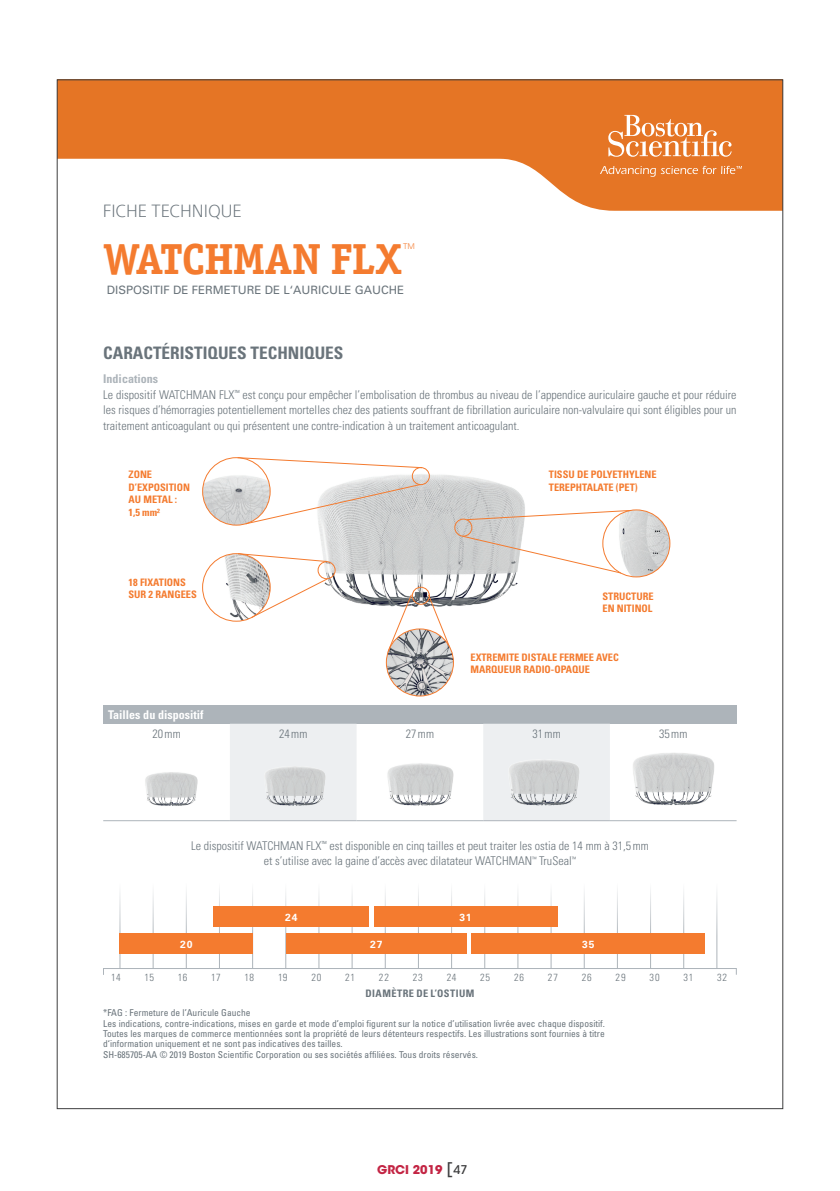
<style>
.page{position:relative;width:840px;height:1191px;background:#fff}
.page>*{position:absolute;margin:0;border:0;box-sizing:border-box;transform-origin:0 0}
.t1{font:700 43.6px "Officina Serif";letter-spacing:-.015em;color:#f47b2f}
.t2{font:700 condensed 17.2px "Univers";color:#6a747b}
.t3{font:300 17.2px "SST";color:#6a747b}
.t4{font:300 condensed 12px/15.4px "Univers";color:#6a747b;text-align:center}
.t5{font:700 condensed 12px/19.2px "Univers";color:#fff}
.t6{font:700 12px "ITC Avant Garde Std";color:#c32544}
.t7{font:11.6px "Univers";color:#6a747b}
.t8{font:700 condensed 10.4px/12.4px "Univers";color:#f47b2f}
.t9{font:300 condensed 10.4px "Univers";letter-spacing:.085em;color:#6a747b}
.t10{font:700 condensed 10.4px "Univers";letter-spacing:.035em;color:#6a747b}
.t11{font:700 10.4px "Univers CE";letter-spacing:.075em;color:#fff}
.t12{font:condensed 9.4px/10.4px "Univers";color:#6a747b}
.t13{font:300 8px "Univers";color:#f47b2f}
.s1{font-weight:700;color:#adb4ba}
.s2{font-weight:300;color:#6a747b}
.s3{font-weight:500;font-size:16px;color:#3e3e3f}
.s4{font-weight:500;color:#3e3e3f}
</style>
<div class="page">
<img style="left:318px;top:470px;width:207px;height:137px">
<div style="left:103px;top:968px;width:633px;height:7px;border:1px solid #adb4ba"></div>
<hr style="left:120px;top:882px;width:1px;height:86px;background:#adb4ba">
<hr style="left:153px;top:882px;width:1px;height:86px;background:#adb4ba">
<hr style="left:186px;top:882px;width:1px;height:86px;background:#adb4ba">
<hr style="left:219px;top:882px;width:1px;height:86px;background:#adb4ba">
<hr style="left:252px;top:882px;width:1px;height:86px;background:#adb4ba">
<hr style="left:285px;top:882px;width:1px;height:86px;background:#adb4ba">
<hr style="left:318px;top:882px;width:1px;height:86px;background:#adb4ba">
<hr style="left:351px;top:882px;width:1px;height:86px;background:#adb4ba">
<hr style="left:385px;top:882px;width:1px;height:86px;background:#adb4ba">
<hr style="left:418px;top:882px;width:1px;height:86px;background:#adb4ba">
<hr style="left:451px;top:882px;width:1px;height:86px;background:#adb4ba">
<hr style="left:484px;top:882px;width:1px;height:86px;background:#adb4ba">
<hr style="left:517px;top:882px;width:1px;height:86px;background:#adb4ba">
<hr style="left:550px;top:882px;width:1px;height:86px;background:#adb4ba">
<hr style="left:583px;top:882px;width:1px;height:86px;background:#adb4ba">
<hr style="left:616px;top:882px;width:1px;height:86px;background:#adb4ba">
<hr style="left:650px;top:882px;width:1px;height:86px;background:#adb4ba">
<hr style="left:683px;top:882px;width:1px;height:86px;background:#adb4ba">
<hr style="left:716px;top:882px;width:1px;height:86px;background:#adb4ba">
<div style="left:120px;top:933px;width:133px;height:21px;background:#f47b2f"></div>
<div style="left:213px;top:906px;width:156px;height:21px;background:#f47b2f"></div>
<div style="left:373px;top:906px;width:184px;height:21px;background:#f47b2f"></div>
<div style="left:286px;top:933px;width:180px;height:21px;background:#f47b2f"></div>
<div style="left:471px;top:933px;width:233px;height:21px;background:#f47b2f"></div>
<img style="left:202px;top:461px;width:68px;height:64px">
<img style="left:202px;top:553px;width:68px;height:68px;border-radius:34px">
<img style="left:602px;top:510px;width:67px;height:67px;border-radius:33px">
<div style="left:412px;top:467px;width:17px;height:18px;border:1px solid #f47b2f;border-radius:50%"></div>
<div style="left:454px;top:519px;width:18px;height:17px;border:1px solid #f47b2f;border-radius:50%"></div>
<div style="left:317px;top:561px;width:18px;height:18px;border:1px solid #f47b2f;border-radius:50%"></div>
<div style="left:412px;top:587px;width:17px;height:17px;border:1px solid #f47b2f;border-radius:50%"></div>
<img style="left:386px;top:629px;width:67px;height:67px;border-radius:34px">
<div style="left:386px;top:628px;width:67px;height:68px;border:1px solid #f47b2f;border-radius:50%"></div>
<svg style="left:387px;top:594px;width:25px;height:58px"></svg>
<svg style="left:461px;top:535px;width:160px;height:38px"></svg>
<svg style="left:466px;top:510px;width:165px;height:10px"></svg>
<div style="left:103px;top:705px;width:633px;height:18px;background:#adb4ba"></div>
<svg style="left:230px;top:723px;width:379px;height:97px"></svg>
<hr style="left:103px;top:820px;width:127px;height:1px;background:#adb4ba">
<hr style="left:230px;top:820px;width:126px;height:1px;background:#adb4ba">
<hr style="left:356px;top:820px;width:127px;height:1px;background:#adb4ba">
<hr style="left:483px;top:820px;width:126px;height:1px;background:#adb4ba">
<hr style="left:609px;top:820px;width:127px;height:1px;background:#adb4ba">
<img style="left:145px;top:772px;width:52px;height:34px">
<img style="left:263px;top:765px;width:62px;height:41px">
<img style="left:385px;top:762px;width:68px;height:44px">
<img style="left:506px;top:758px;width:74px;height:48px">
<img style="left:633px;top:753px;width:81px;height:53px">
<svg style="left:427px;top:594px;width:22px;height:52px"></svg>
<svg style="left:237px;top:553px;width:90px;height:9px"></svg>
<svg style="left:251px;top:578px;width:77px;height:40px"></svg>
<svg style="left:237px;top:457px;width:185px;height:11px"></svg>
<svg style="left:245px;top:484px;width:176px;height:40px"></svg>
<svg style="left:59px;top:81px;width:721px;height:130px;fill:#e57525"></svg>
<svg style="left:608px;top:115px;width:123px;height:42px;background:#eb975b"></svg>
<svg style="left:599px;top:166px;width:142px;height:11px;background:#e98e4c"></svg>
<p class="t3" style="left:103px;top:201px;width:140px">FICHE TECHNIQUE</p>
<p class="t1" style="left:103px;top:232px;width:300px">WATCHMAN FLX</p>
<p class="t13" style="left:403px;top:241px;width:13px">TM</p>
<p class="t7" style="left:107px;top:284px;width:298px">DISPOSITIF DE FERMETURE DE L‘AURICULE GAUCHE</p>
<p class="t2" style="left:103px;top:342px;width:241px">CARACTÉRISTIQUES TECHNIQUES</p>
<p class="t4" style="left:103px;top:371px;width:634px;text-align:left"><span class="s1">Indications<br></span>Le dispositif WATCHMAN FLX<sup>™</sup> est conçu pour empêcher l’embolisation de thrombus au niveau de l’appendice auriculaire gauche et pour réduire les risques d’hémorragies potentiellement mortelles chez des patients souffrant de fibrillation auriculaire non-valvulaire qui sont éligibles pour un traitement anticoagulant ou qui présentent une contre-indication à un traitement anticoagulant.</p>
<p class="t8" style="left:128px;top:468px;width:63px">ZONE<br>D’EXPOSITION<br>AU METAL :<br>1,5 mm²</p>
<p class="t8" style="left:128px;top:576px;width:70px">18 FIXATIONS<br>SUR 2 RANGEES</p>
<p class="t5" style="left:152px;top:705px;width:53px;text-indent:-44px">Tailles du dispositif<br><span class="s2">20mm</span></p>
<p class="t8" style="left:548px;top:468px;width:109px">TISSU DE POLYETHYLENE<br>TEREPHTALATE (PET)</p>
<p class="t8" style="left:602px;top:590px;width:53px">STRUCTURE<br>EN NITINOL</p>
<p class="t8" style="left:470px;top:651px;width:150px">EXTREMITE DISTALE FERMEE AVEC<br>MARQUEUR RADIO-OPAQUE</p>
<p class="t4" style="left:279px;top:726px;width:30px">24mm</p>
<p class="t4" style="left:405px;top:726px;width:30px">27mm</p>
<p class="t4" style="left:532px;top:726px;width:30px">31mm</p>
<p class="t4" style="left:658px;top:726px;width:30px">35mm</p>
<p class="t4" style="left:191px;top:838px;width:459px">Le dispositif WATCHMAN FLX<sup>™</sup> est disponible en cinq tailles et peut traiter les ostia de 14 mm à 31,5mm et s’utilise avec la gaine d’accès avec dilatateur WATCHMAN<sup>™</sup> TruSeal<sup>™</sup></p>
<p class="t11" style="left:180px;top:938px;width:14px">20</p>
<p class="t11" style="left:285px;top:910px;width:14px">24</p>
<p class="t11" style="left:459px;top:910px;width:13px">31</p>
<p class="t11" style="left:370px;top:938px;width:14px">27</p>
<p class="t11" style="left:582px;top:938px;width:14px">35</p>
<p class="t9" style="left:111px;top:970px;width:11px">14</p>
<p class="t9" style="left:144px;top:970px;width:11px">15</p>
<p class="t9" style="left:178px;top:970px;width:11px">16</p>
<p class="t9" style="left:211px;top:970px;width:11px">17</p>
<p class="t9" style="left:244px;top:970px;width:11px">18</p>
<p class="t9" style="left:278px;top:970px;width:11px">19</p>
<p class="t9" style="left:311px;top:970px;width:12px">20</p>
<p class="t9" style="left:345px;top:970px;width:11px">21</p>
<p class="t9" style="left:378px;top:970px;width:12px">22</p>
<p class="t9" style="left:412px;top:970px;width:12px">23</p>
<p class="t9" style="left:446px;top:970px;width:11px">24</p>
<p class="t9" style="left:480px;top:970px;width:12px">25</p>
<p class="t9" style="left:513px;top:970px;width:12px">26</p>
<p class="t9" style="left:547px;top:970px;width:12px">27</p>
<p class="t9" style="left:581px;top:970px;width:12px">26</p>
<p class="t9" style="left:615px;top:970px;width:12px">29</p>
<p class="t9" style="left:649px;top:970px;width:12px">30</p>
<p class="t9" style="left:683px;top:970px;width:11px">31</p>
<p class="t9" style="left:716px;top:970px;width:12px">32</p>
<p class="t10" style="left:365px;top:987px;width:110px">DIAMÈTRE DE L’OSTIUM</p>
<p class="t12" style="left:103px;top:1007px;width:503px">*FAG : Fermeture de l’Auricule Gauche<br>Les indications, contre-indications, mises en garde et mode d’emploi figurent sur la notice d’utilisation livrée avec chaque dispositif.<br>Toutes les marques de commerce mentionnées sont la propriété de leurs détenteurs respectifs. Les illustrations sont fournies à titre d‘information uniquement et ne sont pas indicatives des tailles.<br>SH-685705-AA © 2019 Boston Scientific Corporation ou ses sociétés affiliées. Tous droits réservés.</p>
<p class="t6" style="left:377px;top:1162px;width:92px">GRCI 2019 <span class="s3">[</span><span class="s4">47</span></p>
</div>
